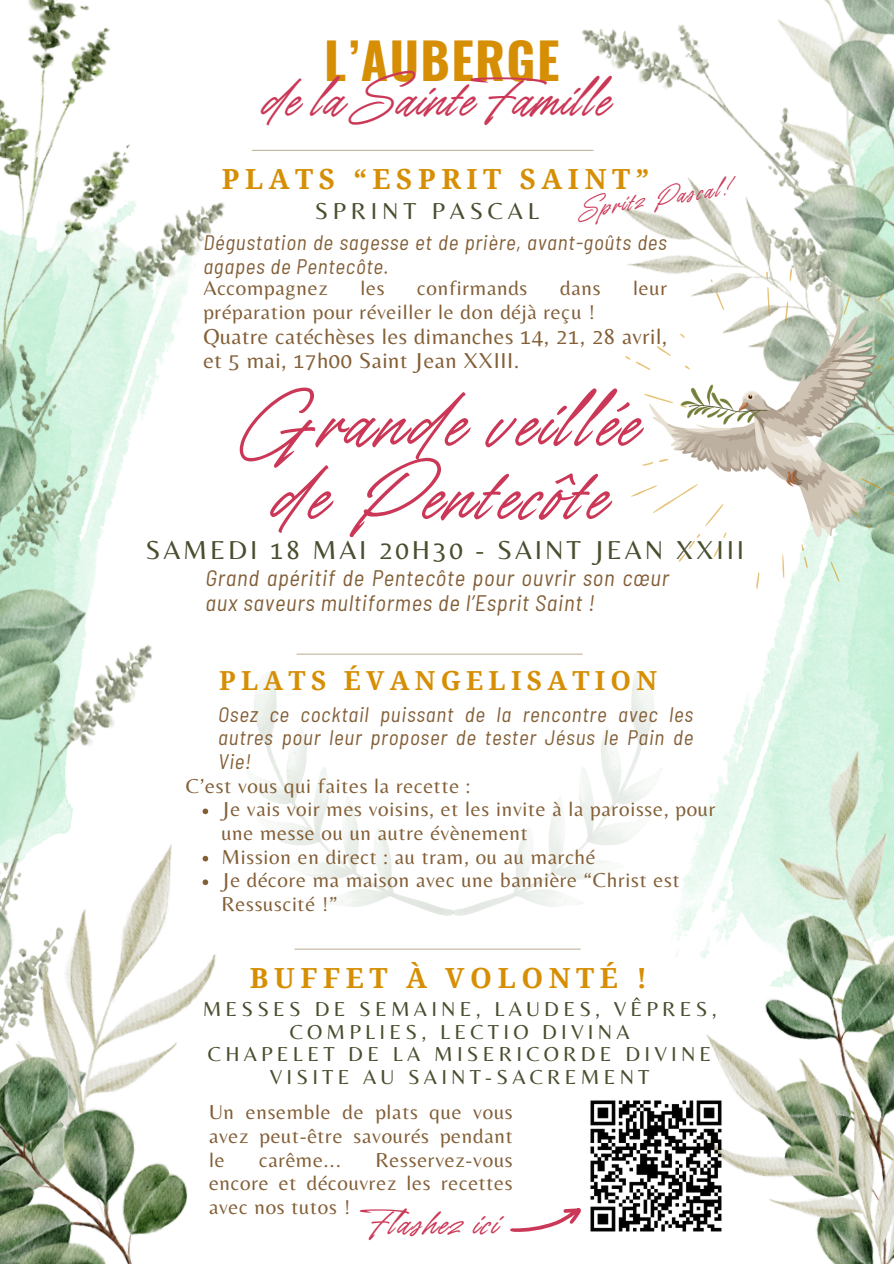
<style>
.page{position:relative;width:894px;height:1264px;background:#fff}
.page>*{position:absolute;margin:0;border:0;box-sizing:border-box;transform-origin:0 0}
.t1{font:64.5px "TY Script";letter-spacing:.06em;color:#cb3857}
.t2{font:700 49.8px "Oswald";letter-spacing:.03em;color:#d68f04}
.t3{font:45px "TY Script";letter-spacing:.02em;color:#cb3857}
.t4{font:28.95px "TY Script";letter-spacing:.065em;color:#cb3857}
.t5{font:700 27.75px "Droid Serif";letter-spacing:.2em;color:#d68f04}
.t6{font:27px "Belleza";letter-spacing:.105em;color:#474f2e}
.t7{font:700 26.25px "Droid Serif";letter-spacing:.2em;color:#d68f04}
.t8{font:24px "Belleza";letter-spacing:.2em;color:#474f2e}
.t9{font:italic semi-condensed 22.5px/24.8px "Barlow";letter-spacing:.035em;color:#835f37}
.t10{font:22.5px/24.8px "Belleza";letter-spacing:.025em;color:#835f37}
.t11{font:21px/23.7px "Belleza";letter-spacing:.035em;color:#835f37}
.t12{font:italic semi-condensed 21px/23.7px "Barlow";letter-spacing:.035em;color:#835f37;text-align:justify}
.t13{font:21px/22.5px "Belleza";letter-spacing:.2em;color:#474f2e;text-align:center}
.t14{font:21px "TY Script";color:#cb3857}
</style>
<div class="page">
<img style="left:246px;top:671px;width:409px;height:244px">
<img style="left:0;top:0;width:377px;height:151px">
<img style="left:673px;top:704px;width:220px;height:253px">
<img style="left:568px;top:0;width:325px;height:704px">
<img style="left:688px;top:746px;width:205px;height:517px">
<img style="left:0;top:118px;width:226px;height:719px">
<img style="left:0;top:841px;width:251px;height:422px">
<hr style="left:296px;top:653px;width:286px;height:1px;background:#c2b59b">
<svg style="left:202px;top:808px;width:6px;height:6px"></svg>
<svg style="left:202px;top:855px;width:6px;height:6px"></svg>
<svg style="left:202px;top:879px;width:6px;height:6px"></svg>
<hr style="left:294px;top:948px;width:286px;height:1px;background:#c2b59b">
<img style="left:590px;top:1097px;width:134px;height:136px">
<svg style="left:510px;top:1208px;width:71px;height:24px"></svg>
<hr style="left:252px;top:150px;width:341px;height:1px;background:#c2b59b">
<svg style="left:710px;top:279px;width:3px;height:4px"></svg>
<svg style="left:875px;top:292px;width:10px;height:9px"></svg>
<svg style="left:835px;top:292px;width:22px;height:25px"></svg>
<svg style="left:714px;top:289px;width:10px;height:22px"></svg>
<svg style="left:758px;top:267px;width:38px;height:50px"></svg>
<svg style="left:624px;top:354px;width:25px;height:20px"></svg>
<svg style="left:875px;top:352px;width:18px;height:18px"></svg>
<svg style="left:643px;top:385px;width:6px;height:26px"></svg>
<svg style="left:876px;top:424px;width:17px;height:7px"></svg>
<svg style="left:641px;top:457px;width:8px;height:11px"></svg>
<svg style="left:875px;top:472px;width:18px;height:57px"></svg>
<svg style="left:630px;top:484px;width:99px;height:78px"></svg>
<svg style="left:775px;top:553px;width:16px;height:25px"></svg>
<svg style="left:799px;top:544px;width:10px;height:25px"></svg>
<svg style="left:829px;top:560px;width:10px;height:22px"></svg>
<svg style="left:751px;top:572px;width:13px;height:18px"></svg>
<img style="left:649px;top:317px;width:226px;height:219px">
<h1 class="t2" style="left:324px;top:22px;width:237px">L’AUBERGE</h1>
<h3 class="t3" style="left:261px;top:72px;width:348px">de la Sainte Famil e</h3>
<h3 class="t5" style="left:222px;top:163px;width:429px">PLATS “ESPRIT SAINT”</h3>
<p class="t8" style="left:315px;top:196px;width:226px">SPRINT PASCAL</p>
<p class="t12" style="left:203px;top:230px;width:465px">Dégustation de sagesse et de prière, avant-goûts des agapes de Pentecôte.</p>
<p class="t11" style="left:203px;top:276px;width:126px">Accompagnez</p>
<p class="t11" style="left:360px;top:276px;width:26px">les</p>
<p class="t11" style="left:417px;top:276px;width:112px">confirmands</p>
<p class="t11" style="left:560px;top:276px;width:42px">dans</p>
<p class="t11" style="left:633px;top:276px;width:35px">leur</p>
<p class="t11" style="left:203px;top:300px;width:393px">préparation pour réveiller le don déjà reçu !</p>
<p class="t10" style="left:203px;top:323px;width:465px">Quatre catéchèses les dimanches 14, 21, 28 avril, et 5 mai, 17h00 Saint Jean XXIII.</p>
<p class="t1" style="left:239px;top:383px;width:398px">Grande veillée</p>
<h3 class="t14" style="left:577px;top:198px;width:152px;rotate:-9deg">Spritz Pascal!</h3>
<p class="t1" style="left:270px;top:456px;width:335px">de Pentecôte</p>
<p class="t9" style="left:205px;top:565px;width:465px">Grand apéritif de Pentecôte pour ouvrir son cœur aux saveurs multiformes de l’Esprit Saint !</p>
<p class="t6" style="left:145px;top:533px;width:600px">SAMEDI 18 MAI 20H30 - SAINT JEAN XXIII</p>
<h3 class="t7" style="left:219px;top:665px;width:439px">PLATS ÉVANGELISATION</h3>
<p class="t12" style="left:218px;top:701px;width:476px">Osez ce cocktail puissant de la rencontre avec les autres pour leur proposer de tester Jésus le Pain de Vie!</p>
<p class="t11" style="left:186px;top:773px;width:286px">C’est vous qui faites la recette :</p>
<p class="t11" style="left:221px;top:797px;width:495px">Je vais voir mes voisins, et les invite à la paroisse, pour une messe ou un autre évènement</p>
<h6 class="t11" style="left:221px;top:844px;width:375px">Mission en direct : au tram, ou au marché</h6>
<p class="t11" style="left:221px;top:868px;width:459px">Je décore ma maison avec une bannière “Christ est<br>Ressuscité !”</p>
<p class="t5" style="left:250px;top:962px;width:398px">BUFFET À VOLONTÉ !</p>
<h4 class="t13" style="left:202px;top:997px;width:515px">MESSES DE SEMAINE, LAUDES, VÊPRES,<br>COMPLIES, LECTIO DIVINA</h4>
<p class="t13" style="left:208px;top:1042px;width:505px">CHAPELET DE LA MISERICORDE DIVINE</p>
<p class="t13" style="left:270px;top:1065px;width:381px">VISITE AU SAINT-SACREMENT</p>
<p class="t11" style="left:209px;top:1099px;width:305px;text-align:justify">Un ensemble de plats que vous avez peut-être savourés pendant le</p>
<p class="t11" style="left:259px;top:1147px;width:83px">carême...</p>
<p class="t11" style="left:209px;top:1147px;width:305px;text-align:justify;text-indent:166px">Resservez-vous encore et découvrez les recettes avec nos tutos !</p>
<p class="t4" style="left:369px;top:1206px;width:129px">Flashez ici</p>
</div>
